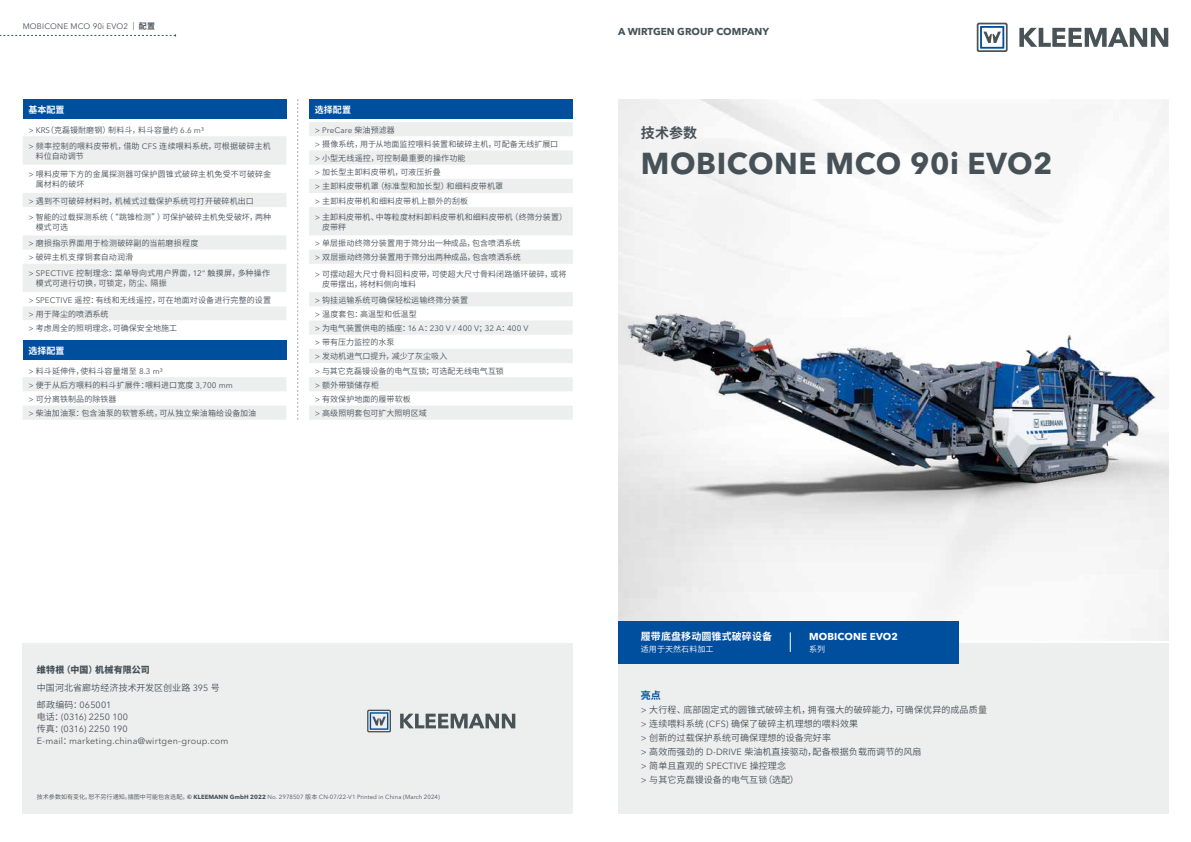
<style>
.page{position:relative;width:1191px;height:842px;background:#fff}
.page>*{position:absolute;margin:0;border:0;box-sizing:border-box;transform-origin:0 0}
.t1{font:700 30px "Avenir Next LT Pro";letter-spacing:.02em;color:#475258}
.t2{font:700 14px "Source Han Sans CN";color:#475258}
.t3{font:700 10px "Avenir Next LT Pro";color:#475258}
.t4{font:700 10px "Source Han Sans CN";letter-spacing:.01em;color:#fff}
.t5{font:700 10px "Avenir Next LT Pro";letter-spacing:.01em;color:#fff}
.t6{font:700 10px "Source Han Sans CN";color:#004f9f}
.t7{font:9px/14px "Source Han Sans CN";letter-spacing:.01em;color:#475258}
.t8{font:9px/12px "Avenir Next LT Pro";letter-spacing:.015em;color:#475258}
.t9{font:700 9px "Source Han Sans CN";letter-spacing:.01em;color:#fff}
.t10{font:8px/14.2px "Source Han Sans CN";letter-spacing:.01em;color:#475258}
.t11{font:8px "Avenir Next LT Pro";letter-spacing:.02em;color:#475258}
.t12{font:8px "Source Han Sans CN";letter-spacing:.01em;color:#fff}
.t13{font:6px "Avenir Next LT Pro";letter-spacing:.01em;color:#475258}
.s1{font-family:"Source Han Sans CN";font-weight:700}
.s2{font-family:"Avenir Next LT Pro"}
.s3{font-family:"Source Han Sans CN"}
.s4{font-weight:800}
.s5{font-weight:700}
</style>
<div class="page">
<svg style="left:1019px;top:28px;width:149px;height:19px"></svg>
<svg style="left:976px;top:23px;width:31px;height:29px"></svg>
<img style="left:618px;top:202px;width:550px;height:439px">
<div style="left:618px;top:643px;width:550px;height:171px;background:#edeeee"></div>
<div style="left:618px;top:621px;width:340px;height:42px;background:#004f9f"></div>
<svg style="left:790px;top:632px;width:1px;height:20px"></svg>
<div style="left:23px;top:99px;width:263px;height:20px;background:#004f9f"></div>
<svg style="left:23px;top:136px;width:263px;height:156px;fill:#edeeee"></svg>
<div style="left:23px;top:307px;width:263px;height:13px;background:#edeeee"></div>
<div style="left:23px;top:340px;width:263px;height:20px;background:#004f9f"></div>
<svg style="left:23px;top:377px;width:263px;height:43px"></svg>
<svg style="left:0;top:34px;width:176px;height:3px"></svg>
<svg style="left:297px;top:99px;width:1px;height:321px"></svg>
<div style="left:23px;top:643px;width:550px;height:171px;background:#edeeee"></div>
<svg style="left:400px;top:714px;width:115px;height:14px"></svg>
<svg style="left:367px;top:710px;width:24px;height:22px"></svg>
<div style="left:309px;top:99px;width:264px;height:20px;background:#004f9f"></div>
<svg style="left:309px;top:122px;width:264px;height:298px;fill:#f0f1f1"></svg>
<p class="t11" style="left:23px;top:21px;width:134px">MOBICONE MCO 90i EVO2 | <span class="s1">配置</span></p>
<p class="t9" style="left:28px;top:105px;width:38px">基本配置</p>
<p class="t10" style="left:28px;top:122px;width:244px;line-height:16.3px"><span class="s2">&gt; KRS</span>（克磊镘耐磨钢）制料斗，料斗容量约 <span class="s2">6.6 m³<br>&gt;</span> 频率控制的喂料皮带机，借助 <span class="s2">CFS</span> 连续喂料系统，可根据破碎主机</p>
<p class="t10" style="left:36px;top:149px;width:49px">料位自动调节</p>
<p class="t10" style="left:36px;top:170px;width:237px;line-height:10px;text-indent:-7px"><span class="s2">&gt;</span> 喂料皮带下方的金属探测器可保护圆锥式破碎主机免受不可破碎金属材料的破坏</p>
<p class="t10" style="left:28px;top:193px;width:244px;line-height:16.3px"><span class="s2">&gt;</span> 遇到不可破碎材料时，机械式过载保护系统可打开破碎机出口<br><span class="s2">&gt;</span> 智能的过载探测系统（“跳锥检测”）可保护破碎主机免受破坏，两种</p>
<p class="t10" style="left:28px;top:219px;width:171px;line-height:16.3px;text-indent:7px">模式可选<br><span class="s2">&gt;</span> 磨损指示界面用于检测破碎副的当前磨损程度</p>
<p class="t10" style="left:28px;top:249px;width:243px;line-height:16.3px"><span class="s2">&gt;</span> 破碎主机支撑铜套自动润滑<br><span class="s2">&gt; SPECTIVE</span> 控制理念：菜单导向式用户界面，<span class="s2">12“</span> 触摸屏，多种操作</p>
<p class="t10" style="left:28px;top:276px;width:244px;line-height:16.3px;text-indent:8px">模式可进行切换，可锁定，防尘、隔振<br><span class="s2">&gt; SPECTIVE</span> 遥控：有线和无线遥控，可在地面对设备进行完整的设置</p>
<p class="t10" style="left:28px;top:307px;width:150px"><span class="s2">&gt;</span> 用于降尘的喷洒系统<br><span class="s2">&gt;</span> 考虑周全的照明理念，可确保安全地施工</p>
<p class="t9" style="left:28px;top:346px;width:38px">选择配置</p>
<p class="t10" style="left:28px;top:364px;width:229px"><span class="s2">&gt;</span> 料斗延伸件，使料斗容量增至 <span class="s2">8.3 m³<br>&gt;</span> 便于从后方喂料的料斗扩展件：喂料进口宽度 <span class="s2">3,700 mm<br>&gt;</span> 可分离铁制品的除铁器<br><span class="s2">&gt;</span> 柴油加油泵：包含油泵的软管系统，可从独立柴油箱给设备加油</p>
<p class="t9" style="left:315px;top:105px;width:38px">选择配置</p>
<p class="t11" style="left:315px;top:125px;width:82px">&gt; PreCare <span class="s3">柴油预滤器</span></p>
<p class="t10" style="left:315px;top:137px;width:245px"><span class="s2">&gt;</span> 摄像系统，用于从地面监控喂料装置和破碎主机，可配备无线扩展口<span class="s2">&gt;</span> 小型无线遥控，可控制最重要的操作功能<br><span class="s2">&gt;</span> 加长型主卸料皮带机，可液压折叠<br><span class="s2">&gt;</span> 主卸料皮带机罩（标准型和加长型）和细料皮带机罩<br><span class="s2">&gt;</span> 主卸料皮带机和细料皮带机上额外的刮板</p>
<p class="t10" style="left:322px;top:212px;width:246px;line-height:10px;text-indent:-7px"><span class="s2">&gt;</span> 主卸料皮带机、中等粒度材料卸料皮带机和细料皮带机（终筛分装置）皮带秤</p>
<p class="t10" style="left:315px;top:236px;width:208px"><span class="s2">&gt;</span> 单层振动终筛分装置用于筛分出一种成品，包含喷洒系统<span class="s2">&gt;</span> 双层振动终筛分装置用于筛分出两种成品，包含喷洒系统</p>
<p class="t10" style="left:322px;top:269px;width:246px;line-height:10px;text-indent:-7px"><span class="s2">&gt;</span> 可摆动超大尺寸骨料回料皮带，可使超大尺寸骨料闭路循环破碎，或将皮带摆出，将材料侧向堆料</p>
<p class="t10" style="left:315px;top:293px;width:155px"><span class="s2">&gt;</span> 钩挂运输系统可确保轻松运输终筛分装置<span class="s2">&gt;</span> 温度套包：高温型和低温型</p>
<p class="t11" style="left:315px;top:324px;width:215px">&gt; <span class="s3">为电气装置供电的插座：</span>16 A<span class="s3">：</span>230 V / 400 V<span class="s3">；</span>32 A<span class="s3">：</span>400 V</p>
<p class="t10" style="left:315px;top:335px;width:191px"><span class="s2">&gt;</span> 带有压力监控的水泵<br><span class="s2">&gt;</span> 发动机进气口提升，减少了灰尘吸入<br><span class="s2">&gt;</span> 与其它克磊镘设备的电气互锁；可选配无线电气互锁<span class="s2">&gt;</span> 额外带锁储存柜<br><span class="s2">&gt;</span> 有效保护地面的履带软板<br><span class="s2">&gt;</span> 高级照明套包可扩大照明区域</p>
<p class="t3" style="left:618px;top:26px;width:152px">A WIRTGEN GROUP COMPANY</p>
<h2 class="t2" style="left:641px;top:125px;width:58px">技术参数</h2>
<h1 class="t1" style="left:641px;top:145px;width:413px">MOBICONE MCO 90i EVO2</h1>
<p class="t7" style="left:37px;top:661px;width:184px;line-height:17.7px"><span class="s4">维特根</span><span class="s5">（</span><span class="s4">中国</span><span class="s5">）</span><span class="s4">机械有限公司<br></span>中国河北省廊坊经济技术开发区创业路 <span class="s2">395</span> 号</p>
<p class="t8" style="left:37px;top:699px;width:193px"><span class="s3">邮政编码：</span>065001<br><span class="s3">电话：</span>(0316) 2250 100<br><span class="s3">传真：</span>(0316) 2250 190<br>E-mail<span class="s3">：</span>marketing.china@wirtgen-group.com</p>
<p class="t13" style="left:37px;top:794px;width:404px"><span class="s3">技术参数如有变化，恕不另行通知。插图中可能包含选配。</span><span class="s5">© KLEEMANN GmbH 2022</span> No. 2978507 <span class="s3">版本</span> CN-07/22-V1 Printed in China (March 2024)</p>
<p class="t4" style="left:641px;top:631px;width:133px">履带底盘移动圆锥式破碎设备</p>
<p class="t12" style="left:641px;top:644px;width:74px">适用于天然石料加工</p>
<p class="t5" style="left:809px;top:630px;width:90px">MOBICONE EVO2</p>
<p class="t12" style="left:809px;top:644px;width:18px">系列</p>
<p class="t6" style="left:641px;top:690px;width:22px">亮点</p>
<p class="t7" style="left:641px;top:703px;width:348px"><span class="s2">&gt;</span> 大行程、底部固定式的圆锥式破碎主机，拥有强大的破碎能力，可确保优异的成品质量<span class="s2">&gt;</span> 连续喂料系统 <span class="s2">(CFS)</span> 确保了破碎主机理想的喂料效果<br><span class="s2">&gt;</span> 创新的过载保护系统可确保理想的设备完好率<br><span class="s2">&gt;</span> 高效而强劲的 <span class="s2">D-DRIVE</span> 柴油机直接驱动，配备根据负载而调节的风扇<br><span class="s2">&gt;</span> 简单且直观的 <span class="s2">SPECTIVE</span> 操控理念<br><span class="s2">&gt;</span> 与其它克磊镘设备的电气互锁（选配）</p>
</div>
